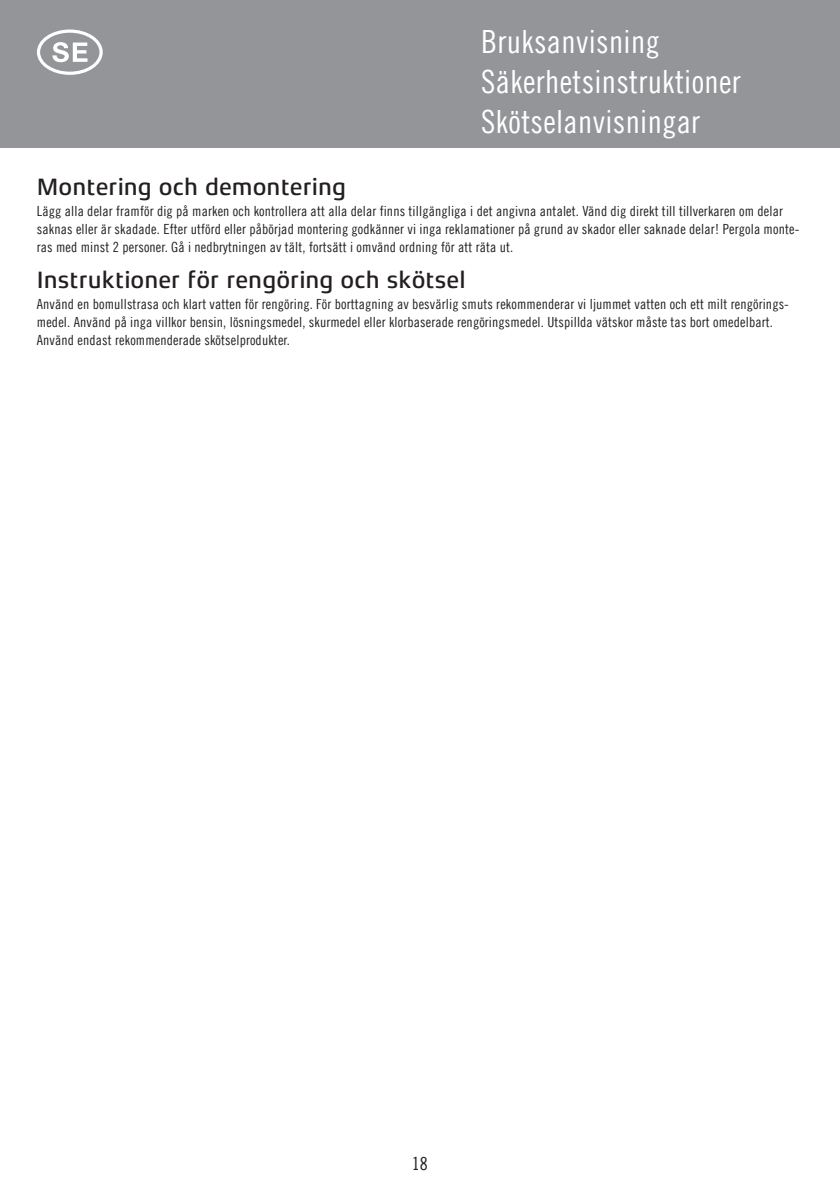
<style>
.page{position:relative;width:840px;height:1191px;background:#fff}
.page>*{position:absolute;margin:0;border:0;box-sizing:border-box;transform-origin:0 0}
.t1{font:32px/40px "Trade Gothic Hornbach Cn 18";letter-spacing:.01em;color:#fff}
.t2{font:500 24px "Xenois Sans Pro";color:#231f20}
.t3{font:18px "Trade Gothic Hornbach Cn 18";color:#231f20}
.t4{font:14px/18px "Trade Gothic Hornbach Cn 18";letter-spacing:.01em;color:#231f20}
</style>
<div class="page">
<div style="left:0;top:0;width:839px;height:147px;background:#939598"></div>
<svg style="left:37px;top:29px;width:66px;height:46px"></svg>
<h1 class="t1" style="left:481px;top:21px;width:261px">Bruksanvisning<br>Säkerhetsinstruktioner<br>Skötselanvisningar</h1>
<h2 class="t2" style="left:37px;top:173px;width:311px">Montering och demontering</h2>
<p class="t4" style="left:37px;top:202px;width:763px">Lägg alla delar framför dig på marken och kontrollera att alla delar finns tillgängliga i det angivna antalet. Vänd dig direkt till tillverkaren om delar saknas eller är skadade. Efter utförd eller påbörjad montering godkänner vi inga reklamationer på grund av skador eller saknade delar! Pergola monte&shy;ras med minst 2 personer. Gå i nedbrytningen av tält, fortsätt i omvänd ordning för att räta ut.</p>
<h2 class="t2" style="left:37px;top:266px;width:430px">Instruktioner för rengöring och skötsel</h2>
<p class="t4" style="left:37px;top:295px;width:753px">Använd en bomullstrasa och klart vatten för rengöring. För borttagning av besvärlig smuts rekommenderar vi ljummet vatten och ett milt rengörings&shy;medel. Använd på inga villkor bensin, lösningsmedel, skurmedel eller klorbaserade rengöringsmedel. Utspillda vätskor måste tas bort omedelbart.<br>Använd endast rekommenderade skötselprodukter.</p>
<p class="t3" style="left:412px;top:1152px;width:17px">18</p>
</div>
